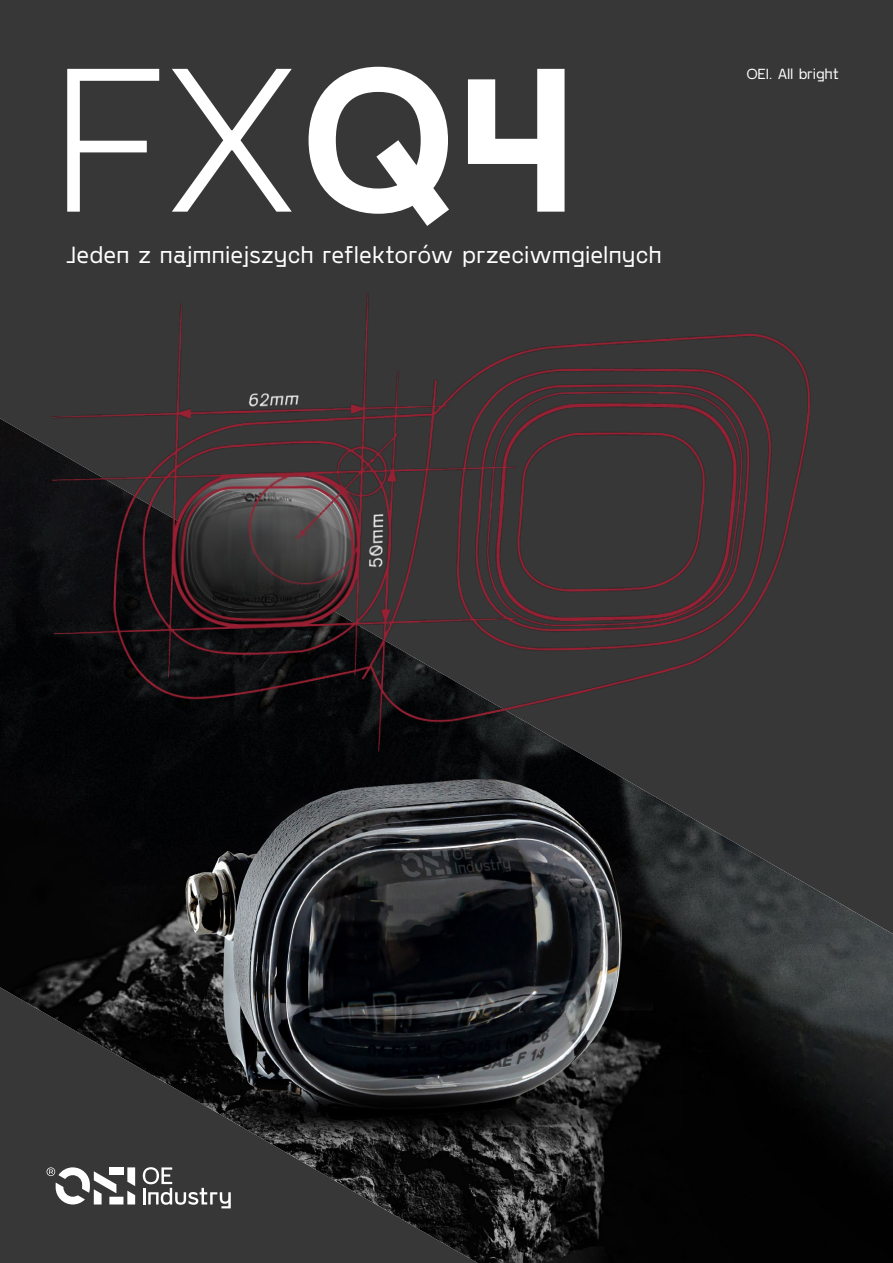
<style>
.page{position:relative;width:893px;height:1263px;background:#373737}
.page>*{position:absolute;margin:0;border:0;box-sizing:border-box;transform-origin:0 0}
.t1{font:200 210px "PP Gosha Sans";color:#fff}
.t2{font:300 24px "PP Gosha Sans";letter-spacing:-.005em;color:#fff}
.t3{font:300 15px "PP Gosha Sans";letter-spacing:-.02em;color:#fff}
.s1{font-weight:600}
</style>
<div class="page">
<img style="left:0;top:418px;width:893px;height:845px">
<svg style="left:143px;top:1167px;width:88px;height:41px"></svg>
<svg style="left:127px;top:1167px;width:8px;height:37px"></svg>
<div style="left:109px;top:1197px;width:14px;height:7px;background:#fff"></div>
<div style="left:109px;top:1167px;width:14px;height:8px;background:#fff"></div>
<svg style="left:47px;top:1167px;width:69px;height:37px"></svg>
<img style="left:5px;top:293px;width:888px;height:502px">
<h1 class="t1" style="left:54px;top:0;width:525px">FX<span class="s1">Q4</span></h1>
<p class="t2" style="left:65px;top:239px;width:598px">Jeden z najmniejszych reflektorów przeciwmgielnych</p>
<p class="t3" style="left:746px;top:64px;width:94px">OEI. All bright</p>
</div>
